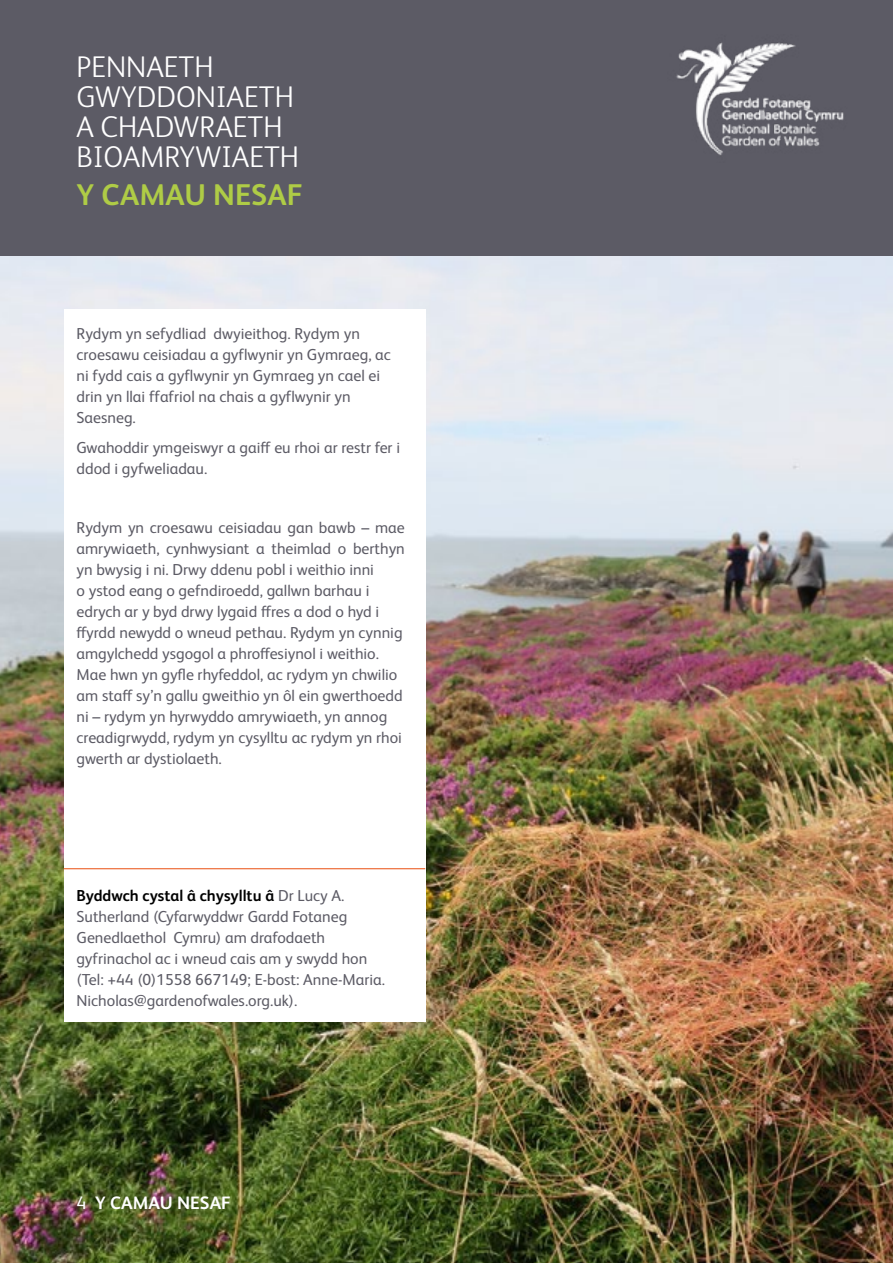
<style>
.page{position:relative;width:893px;height:1263px;background:#fff}
.page>*{position:absolute;margin:0;border:0;box-sizing:border-box;transform-origin:0 0}
.t1{font:300 30px/30px "FS Albert Pro";color:#fff}
.t2{font:700 30px "FS Albert Pro";color:#afcc46}
.t3{font:700 18px "FS Albert Pro";color:#fff}
.t4{font:15.9px/21px "FS Albert Pro";color:#5c5b65}
.s1{font-weight:700;color:#000}
.s2{font-weight:400}
</style>
<div class="page">
<img style="left:0;top:255px;width:893px;height:1008px">
<div style="left:0;top:0;width:893px;height:255px;background:#5c5b65"></div>
<img style="left:676px;top:42px;width:168px;height:113px">
<div style="left:64px;top:310px;width:361px;height:712px;background:#fff"></div>
<hr style="left:64px;top:868px;width:361px;height:1px;background:#e94e0f">
<h1 class="t1" style="left:77px;top:50px;width:224px">PENNAETH<br>GWYDDONIAETH<br>A CHADWRAETH<br>BIOAMRYWIAETH</h1>
<h1 class="t2" style="left:77px;top:174px;width:228px">Y CAMAU NESAF</h1>
<p class="t4" style="left:77px;top:322px;width:316px">Rydym yn sefydliad dwyieithog. Rydym yn croesawu ceisiadau a gyflwynir yn Gymraeg, ac ni fydd cais a gyflwynir yn Gymraeg yn cael ei drin yn llai ffafriol na chais a gyflwynir yn Saesneg.</p>
<p class="t4" style="left:77px;top:435px;width:325px">Gwahoddir ymgeiswyr a gaiff eu rhoi ar restr fer i ddod i gyfweliadau.</p>
<p class="t4" style="left:77px;top:516px;width:330px">Rydym yn croesawu ceisiadau gan bawb – mae amrywiaeth, cynhwysiant a theimlad o berthyn yn bwysig i ni. Drwy ddenu pobl i weithio inni<br>o ystod eang o gefndiroedd, gallwn barhau i edrych ar y byd drwy lygaid ffres a dod o hyd i ffyrdd newydd o wneud pethau. Rydym yn cynnig amgylchedd ysgogol a phroffesiynol i weithio.<br>Mae hwn yn gyfle rhyfeddol, ac rydym yn chwilio am staff sy’n gallu gweithio yn ôl ein gwerthoedd ni – rydym yn hyrwyddo amrywiaeth, yn annog creadigrwydd, rydym yn cysylltu ac rydym yn rhoi gwerth ar dystiolaeth.</p>
<p class="t4" style="left:77px;top:884px;width:310px"><span class="s1">Byddwch cystal â chysylltu â</span> Dr Lucy A.<br>Sutherland (Cyfarwyddwr Gardd Fotaneg Genedlaethol Cymru) am drafodaeth gyfrinachol ac i wneud cais am y swydd hon (Tel: +44 (0)1558 667149; E-bost: Anne-Maria.<br>Nicholas@gardenofwales.org.uk).</p>
<p class="t3" style="left:77px;top:1190px;width:156px"><span class="s2">4</span> Y CAMAU NESAF</p>
</div>
